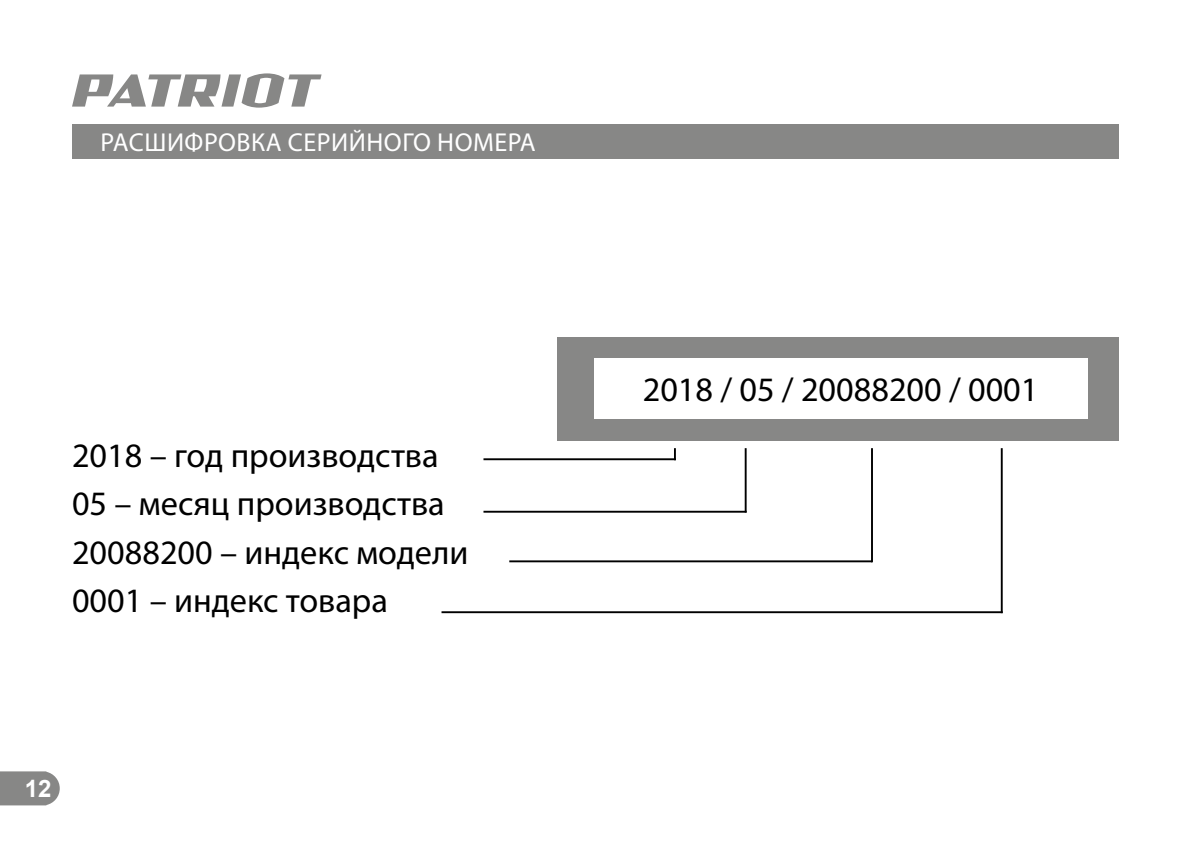
<style>
.page{position:relative;width:1191px;height:842px;background:#fff}
.page>*{position:absolute;margin:0;border:0;box-sizing:border-box;transform-origin:0 0}
.t1{font:34.2px/48.6px "Myriad Pro";color:#000}
.t2{font:26px "Myriad Pro";letter-spacing:.02em;color:#fff}
.t3{font:700 24px "Arial";color:#fff}
</style>
<div class="page">
<svg style="left:0;top:771px;width:60px;height:34px;background:#8f8f8e"></svg>
<svg style="left:72px;top:73px;width:249px;height:35px"></svg>
<div style="left:72px;top:124px;width:1047px;height:34px;background:#878786"></div>
<div style="left:558px;top:337px;width:561px;height:104px;background:#878786"></div>
<hr style="left:483px;top:458px;width:193px;height:2px;background:#000">
<hr style="left:483px;top:511px;width:263px;height:2px;background:#000">
<hr style="left:509px;top:560px;width:363px;height:2px;background:#000">
<hr style="left:441px;top:611px;width:561px;height:2px;background:#000">
<div style="left:594px;top:358px;width:493px;height:61px;background:#fff"></div>
<svg style="left:674px;top:448px;width:2px;height:10px"></svg>
<hr style="left:744px;top:448px;width:2px;height:64px;background:#000">
<hr style="left:871px;top:448px;width:2px;height:114px;background:#000">
<hr style="left:1000px;top:448px;width:2px;height:165px;background:#000">
<p class="t2" style="left:101px;top:129px;width:437px">РАСШИФРОВКА СЕРИЙНОГО НОМЕРА</p>
<p class="t1" style="left:72px;top:432px;width:398px">2018 – год производства<br>05 – месяц производства<br>20088200 – индекс модели<br>0001 – индекс товара</p>
<p class="t3" style="left:25px;top:775px;width:28px">12</p>
<p class="t1" style="left:643px;top:367px;width:397px">2018 / 05 / 20088200 / 0001</p>
</div>
